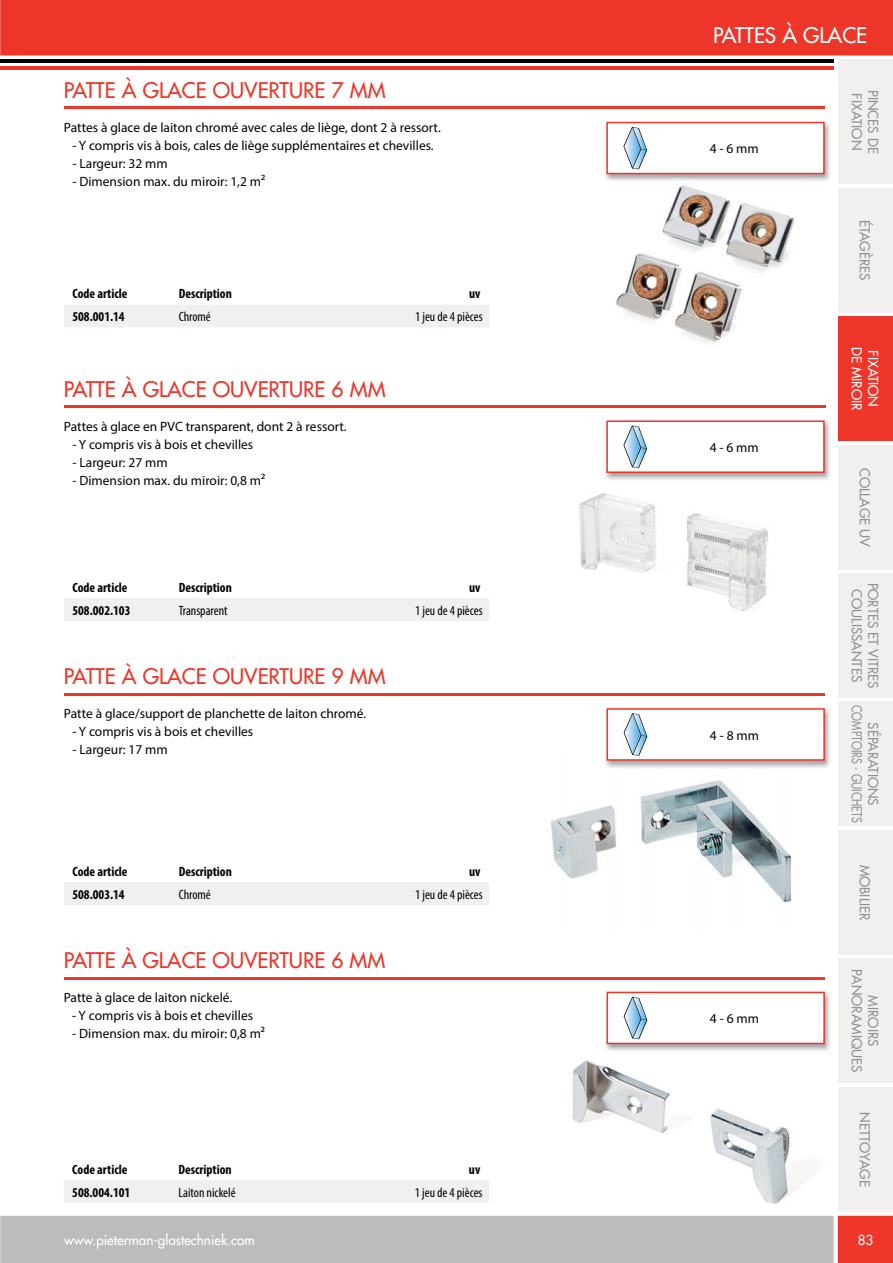
<style>
.page{position:relative;width:893px;height:1263px;background:#fff}
.page>*{position:absolute;margin:0;border:0;box-sizing:border-box;transform-origin:0 0}
.t1{font:500 21px "Futura Std";color:#ee3529}
.t2{font:500 21px "Futura Std";color:#fff}
.t3{font:13.5px "Myriad Pro";color:#040000}
.t4{font:700 condensed 13.5px "Myriad Pro";color:#040000}
.t5{font:500 13.5px/16.2px "Futura Std";color:#909393;text-align:center}
.t6{font:condensed 13.5px "Myriad Pro";color:#040000}
.t7{font:500 13.5px "Futura Std";color:#fff}
</style>
<div class="page">
<img style="left:616px;top:185px;width:179px;height:159px">
<div style="left:64px;top:305px;width:425px;height:22px;background:#f1f0ef"></div>
<div style="left:64px;top:598px;width:425px;height:23px;background:#f1f0ef"></div>
<div style="left:64px;top:882px;width:425px;height:23px;background:#f1f0ef"></div>
<hr style="left:64px;top:107px;width:761px;height:2px;background:#ee3529">
<hr style="left:64px;top:406px;width:761px;height:2px;background:#ee3529">
<hr style="left:64px;top:693px;width:761px;height:2px;background:#ee3529">
<img style="left:579px;top:493px;width:189px;height:119px">
<img style="left:551px;top:780px;width:241px;height:123px">
<div style="left:64px;top:1180px;width:425px;height:23px;background:#f1f0ef"></div>
<hr style="left:64px;top:977px;width:761px;height:2px;background:#ee3529">
<img style="left:572px;top:1060px;width:223px;height:144px">
<img style="left:605px;top:121px;width:225px;height:60px">
<div style="left:607px;top:123px;width:217px;height:51px;background:#fff"></div>
<div style="left:606px;top:122px;width:219px;height:52px;border:2px solid #ee3529"></div>
<svg style="left:623px;top:127px;width:24px;height:42px"></svg>
<img style="left:605px;top:421px;width:225px;height:59px">
<div style="left:607px;top:421px;width:217px;height:51px;background:#fff"></div>
<div style="left:606px;top:420px;width:219px;height:53px;border:2px solid #ee3529"></div>
<svg style="left:623px;top:425px;width:24px;height:43px"></svg>
<img style="left:605px;top:709px;width:225px;height:59px">
<img style="left:605px;top:752px;width:206px;height:16px">
<div style="left:607px;top:709px;width:217px;height:51px;background:#fff"></div>
<div style="left:606px;top:708px;width:219px;height:53px;border:2px solid #ee3529"></div>
<svg style="left:624px;top:713px;width:23px;height:43px"></svg>
<img style="left:605px;top:991px;width:225px;height:60px">
<div style="left:607px;top:992px;width:217px;height:51px;background:#fff"></div>
<div style="left:606px;top:992px;width:219px;height:52px;border:2px solid #ee3529"></div>
<svg style="left:624px;top:997px;width:23px;height:42px"></svg>
<div style="left:1px;top:0;width:892px;height:56px;background:#ee3529"></div>
<div style="left:0;top:1216px;width:893px;height:47px;background:#bbbdbc"></div>
<hr style="left:0;top:66px;width:833px;height:3px;background:#ee3529">
<svg style="left:0;top:0;width:1px;height:60px"></svg>
<hr style="left:0;top:60px;width:833px;height:3px;background:#040000">
<div style="left:838px;top:60px;width:55px;height:124px;background:#f1f0ef"></div>
<div style="left:838px;top:188px;width:55px;height:124px;background:#f1f0ef"></div>
<div style="left:838px;top:317px;width:55px;height:124px;background:#ee3529"></div>
<div style="left:838px;top:445px;width:55px;height:124px;background:#f1f0ef"></div>
<div style="left:838px;top:573px;width:55px;height:125px;background:#f1f0ef"></div>
<div style="left:838px;top:702px;width:55px;height:124px;background:#f1f0ef"></div>
<div style="left:838px;top:830px;width:55px;height:124px;background:#f1f0ef"></div>
<div style="left:838px;top:959px;width:55px;height:124px;background:#f1f0ef"></div>
<div style="left:838px;top:1087px;width:55px;height:124px;background:#f1f0ef"></div>
<h1 class="t1" style="left:64px;top:79px;width:323px">PATTE À GLACE OUVERTURE 7 MM</h1>
<p class="t3" style="left:64px;top:122px;width:378px">Pattes à glace de laiton chromé avec cales de liège, dont 2 à ressort.</p>
<p class="t3" style="left:72px;top:140px;width:363px">- Y compris vis à bois, cales de liège supplémentaires et chevilles.</p>
<p class="t3" style="left:72px;top:158px;width:97px">- Largeur: 32 mm</p>
<p class="t3" style="left:72px;top:176px;width:194px">- Dimension max. du miroir: 1,2 m²</p>
<p class="t4" style="left:72px;top:286px;width:57px">Code article</p>
<p class="t4" style="left:179px;top:286px;width:55px">Description</p>
<p class="t4" style="left:469px;top:286px;width:13px">uv</p>
<p class="t4" style="left:72px;top:308px;width:54px">508.001.14</p>
<p class="t6" style="left:179px;top:308px;width:34px">Chromé</p>
<p class="t6" style="left:415px;top:308px;width:69px">1 jeu de 4 pièces</p>
<h1 class="t1" style="left:64px;top:377px;width:323px">PATTE À GLACE OUVERTURE 6 MM</h1>
<p class="t3" style="left:64px;top:421px;width:284px">Pattes à glace en PVC transparent, dont 2 à ressort.</p>
<p class="t3" style="left:72px;top:439px;width:182px">- Y compris vis à bois et chevilles</p>
<p class="t3" style="left:72px;top:457px;width:97px">- Largeur: 27 mm</p>
<p class="t3" style="left:72px;top:475px;width:194px">- Dimension max. du miroir: 0,8 m²</p>
<p class="t4" style="left:72px;top:579px;width:57px">Code article</p>
<p class="t4" style="left:179px;top:579px;width:55px">Description</p>
<p class="t4" style="left:469px;top:579px;width:13px">uv</p>
<p class="t4" style="left:72px;top:602px;width:60px">508.002.103</p>
<p class="t6" style="left:179px;top:602px;width:50px">Transparent</p>
<p class="t6" style="left:415px;top:602px;width:69px">1 jeu de 4 pièces</p>
<h1 class="t1" style="left:64px;top:665px;width:323px">PATTE À GLACE OUVERTURE 9 MM</h1>
<p class="t3" style="left:64px;top:708px;width:304px">Patte à glace/support de planchette de laiton chromé.</p>
<p class="t3" style="left:72px;top:726px;width:182px">- Y compris vis à bois et chevilles</p>
<p class="t3" style="left:72px;top:744px;width:97px">- Largeur: 17 mm</p>
<p class="t4" style="left:72px;top:863px;width:57px">Code article</p>
<p class="t4" style="left:179px;top:863px;width:55px">Description</p>
<p class="t4" style="left:469px;top:863px;width:13px">uv</p>
<p class="t4" style="left:72px;top:886px;width:54px">508.003.14</p>
<p class="t6" style="left:179px;top:886px;width:34px">Chromé</p>
<p class="t6" style="left:415px;top:886px;width:69px">1 jeu de 4 pièces</p>
<h1 class="t1" style="left:64px;top:949px;width:323px">PATTE À GLACE OUVERTURE 6 MM</h1>
<p class="t3" style="left:64px;top:992px;width:170px">Patte à glace de laiton nickelé.</p>
<p class="t3" style="left:72px;top:1010px;width:182px">- Y compris vis à bois et chevilles</p>
<p class="t3" style="left:72px;top:1028px;width:194px">- Dimension max. du miroir: 0,8 m²</p>
<p class="t4" style="left:72px;top:1161px;width:57px">Code article</p>
<p class="t4" style="left:179px;top:1161px;width:55px">Description</p>
<p class="t4" style="left:469px;top:1161px;width:13px">uv</p>
<p class="t4" style="left:72px;top:1184px;width:60px">508.004.101</p>
<p class="t6" style="left:179px;top:1184px;width:59px">Laiton nickelé</p>
<p class="t6" style="left:415px;top:1184px;width:69px">1 jeu de 4 pièces</p>
<p class="t7" style="left:64px;top:1232px;width:192px">www.pieterman-glastechniek.com</p>
<h1 class="t2" style="left:713px;top:24px;width:156px">PATTES À GLACE</h1>
<p class="t3" style="left:710px;top:143px;width:51px">4 - 6 mm</p>
<p class="t3" style="left:710px;top:442px;width:51px">4 - 6 mm</p>
<p class="t3" style="left:710px;top:730px;width:51px">4 - 8 mm</p>
<p class="t3" style="left:710px;top:1013px;width:51px">4 - 6 mm</p>
<p class="t5" style="left:864px;top:93px;width:58px;rotate:90deg">FIXATION</p>
<p class="t5" style="left:881px;top:90px;width:65px;rotate:90deg">PINCES DE</p>
<p class="t5" style="left:873px;top:220px;width:62px;rotate:90deg">ÉTAGÈRES</p>
<p class="t7" style="left:864px;top:347px;width:65px;rotate:90deg">DE MIROIR</p>
<p class="t7" style="left:880px;top:350px;width:58px;rotate:90deg">FIXATION</p>
<p class="t5" style="left:873px;top:468px;width:81px;rotate:90deg">COLLAGE UV</p>
<p class="t5" style="left:881px;top:583px;width:107px;rotate:90deg">PORTES ET VITRES<br>COULISSANTES</p>
<p class="t5" style="left:881px;top:705px;width:119px;rotate:90deg">SÉPARATIONS<br>COMPTOIRS - GUICHETS</p>
<p class="t5" style="left:873px;top:865px;width:57px;rotate:90deg">MOBILIER</p>
<p class="t5" style="left:881px;top:969px;width:104px;rotate:90deg">MIROIRS<br>PANORAMIQUES</p>
<p class="t5" style="left:873px;top:1112px;width:76px;rotate:90deg">NETTOYAGE</p>
<p class="t7" style="left:858px;top:1232px;width:17px">83</p>
</div>
